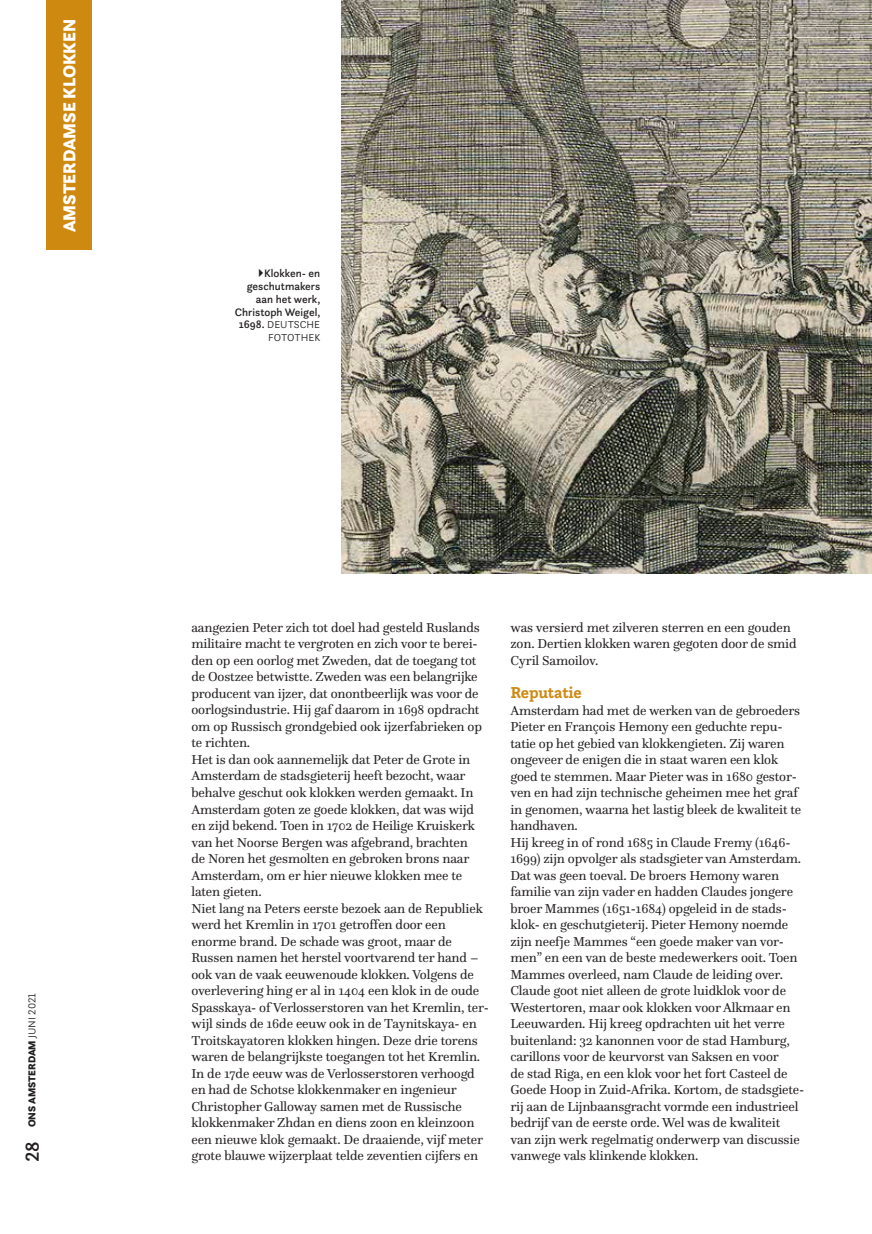
<style>
.page{position:relative;width:872px;height:1234px;background:#fff}
.page>*{position:absolute;margin:0;border:0;box-sizing:border-box;transform-origin:0 0}
.t1{font:900 18px "Questa Sans";color:#fff}
.t2{font:700 16.5px "Questa Slab";letter-spacing:-.01em;color:#ce8911}
.t3{font:13.5px/16.5px "Questa";letter-spacing:-.01em;color:#231f20}
.t4{font:500 11.25px/12.8px "Questa Sans";color:#231f20;text-align:right}
.t5{font:900 10.5px "Questa Sans";color:#231f20}
.t6{font:300 10.5px/12.8px "Questa Sans";color:#231f20;text-align:right}
.s1{font-weight:500;font-size:19.5px}
.s2{font-weight:300}
.s3{font-weight:500;font-size:11.25px}
</style>
<div class="page">
<img style="left:341px;top:0;width:531px;height:574px">
<div style="left:46px;top:0;width:46px;height:249px;background:#ce8911"></div>
<h1 class="t1" style="left:58px;top:232px;width:214px;rotate:-90deg">AMSTERDAMSE KLOKKEN</h1>
<p class="t5" style="left:25px;top:1161px;width:170px;rotate:-90deg"><span class="s1">28</span> ONS AMSTERDAM <span class="s2">JUNI 2021</span></p>
<p class="t4" style="left:235px;top:267px;width:87px">Klokken- en geschutmakers aan het werk,<br>Christoph Weigel,</p>
<p class="t6" style="left:239px;top:318px;width:83px"><span class="s3">1698.</span> DEUTSCHE<br>FOTOTHEK</p>
<p class="t3" style="left:191px;top:619px;width:299px">aangezien Peter zich tot doel had gesteld Ruslands militaire macht te vergroten en zich voor te berei&shy;den op een oorlog met Zweden, dat de toegang tot de Oostzee betwistte. Zweden was een belangrijke producent van ijzer, dat onontbeerlijk was voor de oorlogsindustrie. Hij gaf daarom in 1698 opdracht om op Russisch grondgebied ook ijzerfabrieken op te richten.<br>Het is dan ook aannemelijk dat Peter de Grote in Amsterdam de stadsgieterij heeft bezocht, waar behalve geschut ook klokken werden gemaakt. In Amsterdam goten ze goede klokken, dat was wijd en zijd bekend. Toen in 1702 de Heilige Kruiskerk van het Noorse Bergen was afgebrand, brachten<br>de Noren het gesmolten en gebroken brons naar Amsterdam, om er hier nieuwe klokken mee te laten gieten.<br>Niet lang na Peters eerste bezoek aan de Republiek werd het Kremlin in 1701 getroffen door een enorme brand. De schade was groot, maar de Russen namen het herstel voortvarend ter hand – ook van de vaak eeuwenoude klokken. Volgens de overlevering hing er al in 1404 een klok in de oude Spasskaya- of Verlosserstoren van het Kremlin, ter&shy;wijl sinds de 16de eeuw ook in de Taynitskaya- en Troitskayatoren klokken hingen. Deze drie torens waren de belangrijkste toegangen tot het Kremlin.<br>In de 17de eeuw was de Verlosserstoren verhoogd en had de Schotse klokkenmaker en ingenieur Christopher Galloway samen met de Russische klokkenmaker Zhdan en diens zoon en kleinzoon een nieuwe klok gemaakt. De draaiende, vijf meter grote blauwe wijzerplaat telde zeventien cijfers en</p>
<p class="t3" style="left:510px;top:619px;width:288px">was versierd met zilveren sterren en een gouden zon. Dertien klokken waren gegoten door de smid<br>Cyril Samoilov.</p>
<p class="t2" style="left:510px;top:681px;width:73px">Reputatie</p>
<p class="t3" style="left:510px;top:701px;width:295px">Amsterdam had met de werken van de gebroeders Pieter en François Hemony een geduchte repu&shy;tatie op het gebied van klokkengieten. Zij waren ongeveer de enigen die in staat waren een klok goed te stemmen. Maar Pieter was in 1680 gestor&shy;ven en had zijn technische geheimen mee het graf in genomen, waarna het lastig bleek de kwaliteit te handhaven.<br>Hij kreeg in of rond 1685 in Claude Fremy (1646- 1699) zijn opvolger als stadsgieter van Amsterdam.<br>Dat was geen toeval. De broers Hemony waren familie van zijn vader en hadden Claudes jongere broer Mammes (1651-1684) opgeleid in de stads&shy;klok- en geschutgieterij. Pieter Hemony noemde zijn neefje Mammes “een goede maker van vor&shy;men” en een van de beste medewerkers ooit. Toen Mammes overleed, nam Claude de leiding over.<br>Claude goot niet alleen de grote luidklok voor de Westertoren, maar ook klokken voor Alkmaar en Leeuwarden. Hij kreeg opdrachten uit het verre buitenland: 32 kanonnen voor de stad Hamburg, carillons voor de keurvorst van Saksen en voor<br>de stad Riga, en een klok voor het fort Casteel de Goede Hoop in Zuid-Afrika. Kortom, de stadsgiete&shy;rij aan de Lijnbaansgracht vormde een industrieel bedrijf van de eerste orde. Wel was de kwaliteit van zijn werk regelmatig onderwerp van discussie vanwege vals klinkende klokken.</p>
</div>
